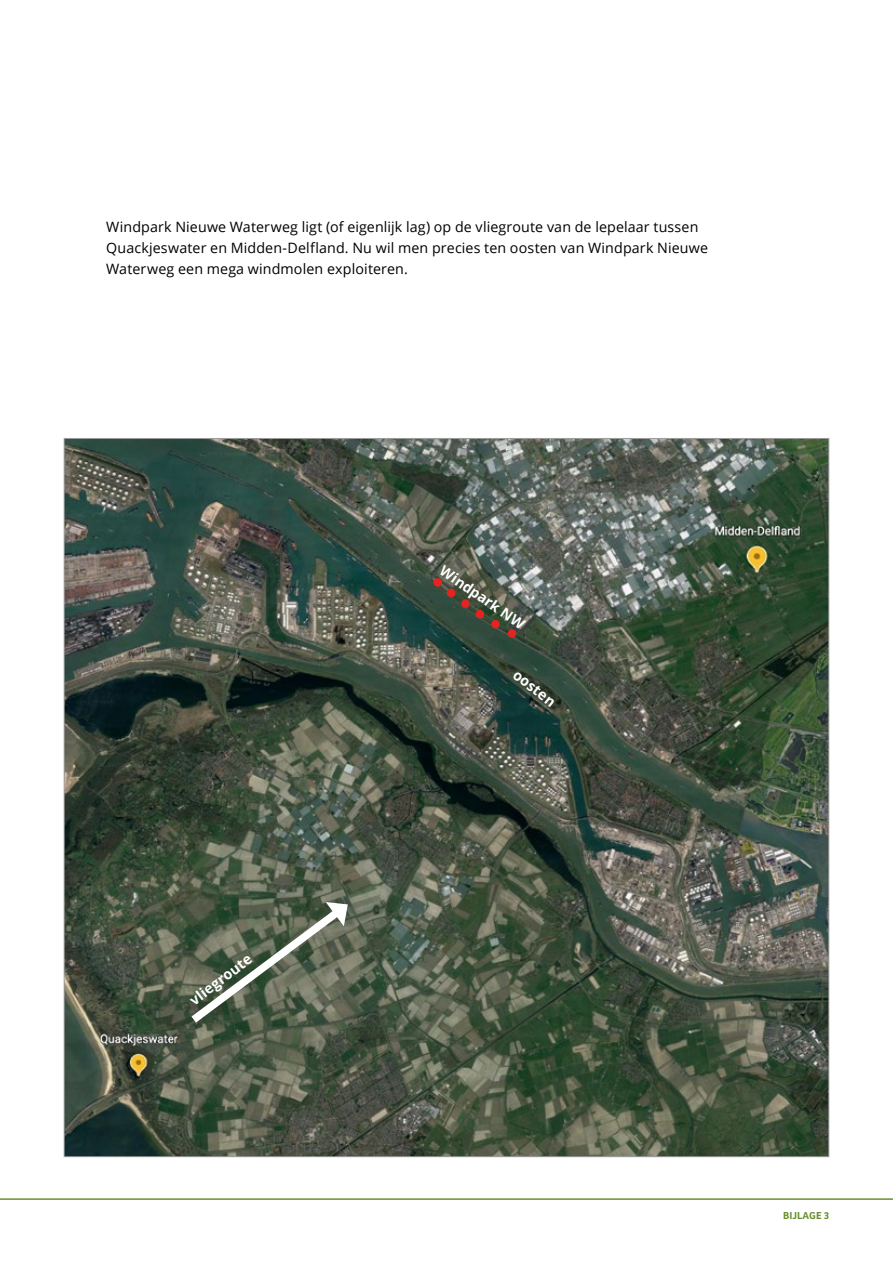
<style>
.page{position:relative;width:893px;height:1263px;background:#fff}
.page>*{position:absolute;margin:0;border:0;box-sizing:border-box;transform-origin:0 0}
.t1{font:14.25px/21px "Open Sans";letter-spacing:.01em;color:#000}
.t2{font:700 14.25px "Open Sans";color:#fff}
.t3{font:600 10.5px "Bree";color:#6a912f}
</style>
<div class="page">
<hr style="left:0;top:1198px;width:893px;height:2px;background:#6a912f">
<img style="left:66px;top:440px;width:761px;height:715px">
<div style="left:433px;top:578px;width:9px;height:9px;background:#e52321;border-radius:50%"></div>
<div style="left:508px;top:629px;width:8px;height:9px;background:#e52321;border-radius:50%"></div>
<div style="left:491px;top:620px;width:9px;height:8px;background:#e52321;border-radius:50%"></div>
<div style="left:476px;top:610px;width:8px;height:8px;background:#e52321;border-radius:50%"></div>
<div style="left:461px;top:599px;width:9px;height:9px;background:#e52321;border-radius:50%"></div>
<div style="left:447px;top:589px;width:8px;height:8px;background:#e52321;border-radius:50%"></div>
<svg style="left:183px;top:900px;width:167px;height:130px"></svg>
<p class="t1" style="left:106px;top:216px;width:603px">Windpark Nieuwe Waterweg ligt (of eigenlijk lag) op de vliegroute van de lepelaar tussen<br>Quackjeswater en Midden-Delfland. Nu wil men precies ten oosten van Windpark Nieuwe<br>Waterweg een mega windmolen exploiteren.</p>
<p class="t2" style="left:185px;top:993px;width:75px;rotate:-37deg">vliegroute</p>
<p class="t2" style="left:447px;top:560px;width:101px;rotate:35deg">Windpark NW</p>
<p class="t2" style="left:521px;top:665px;width:51px;rotate:38deg">oosten</p>
<p class="t3" style="left:783px;top:1210px;width:48px">BIJLAGE 3</p>
</div>
